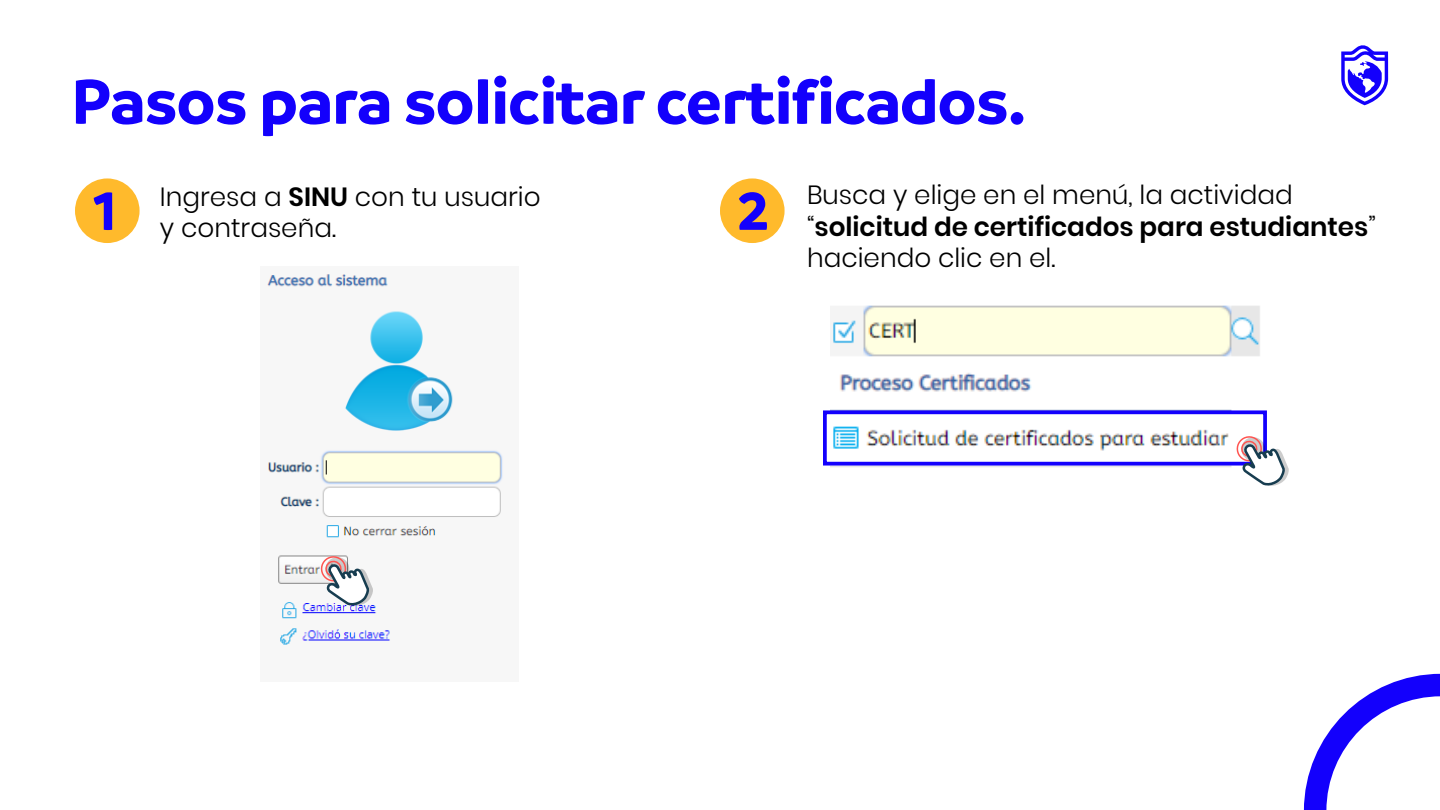
<style>
.page{position:relative;width:1440px;height:810px;background:#fff}
.page>*{position:absolute;margin:0;border:0;box-sizing:border-box;transform-origin:0 0}
.t1{font:700 66.97px "Branding";color:#1300fc}
.t2{font:700 56.7px "Branding";color:#1300fc}
.t3{font:300 26.25px/31.5px "Poppins";color:#000}
.s1{font-weight:600}
</style>
<div class="page">
<svg style="left:1341px;top:45px;width:47px;height:60px"></svg>
<svg style="left:1304px;top:674px;width:136px;height:136px"></svg>
<div style="left:75px;top:178px;width:65px;height:65px;background:#ffba2c;border-radius:50%"></div>
<div style="left:720px;top:178px;width:65px;height:65px;background:#ffba2c;border-radius:50%"></div>
<img style="left:267px;top:274px;width:236px;height:371px">
<img style="left:831px;top:305px;width:429px;height:162px">
<svg style="left:318px;top:553px;width:55px;height:53px"></svg>
<div style="left:823px;top:410px;width:444px;height:56px;border:4px solid #1300fd"></div>
<svg style="left:1234px;top:433px;width:55px;height:53px"></svg>
<h1 class="t1" style="left:72px;top:63px;width:956px">Pasos para solicitar certificados.</h1>
<p class="t3" style="left:160px;top:181px;width:382px">Ingresa a <span class="s1">SINU</span> con tu usuario y contraseña.</p>
<p class="t3" style="left:807px;top:179px;width:570px">Busca y elige en el menú, la actividad “<span class="s1">solicitud de certificados para estudiantes</span>” haciendo clic en el.</p>
<h2 class="t2" style="left:93px;top:179px;width:25px">1</h2>
<h2 class="t2" style="left:737px;top:179px;width:33px">2</h2>
</div>
